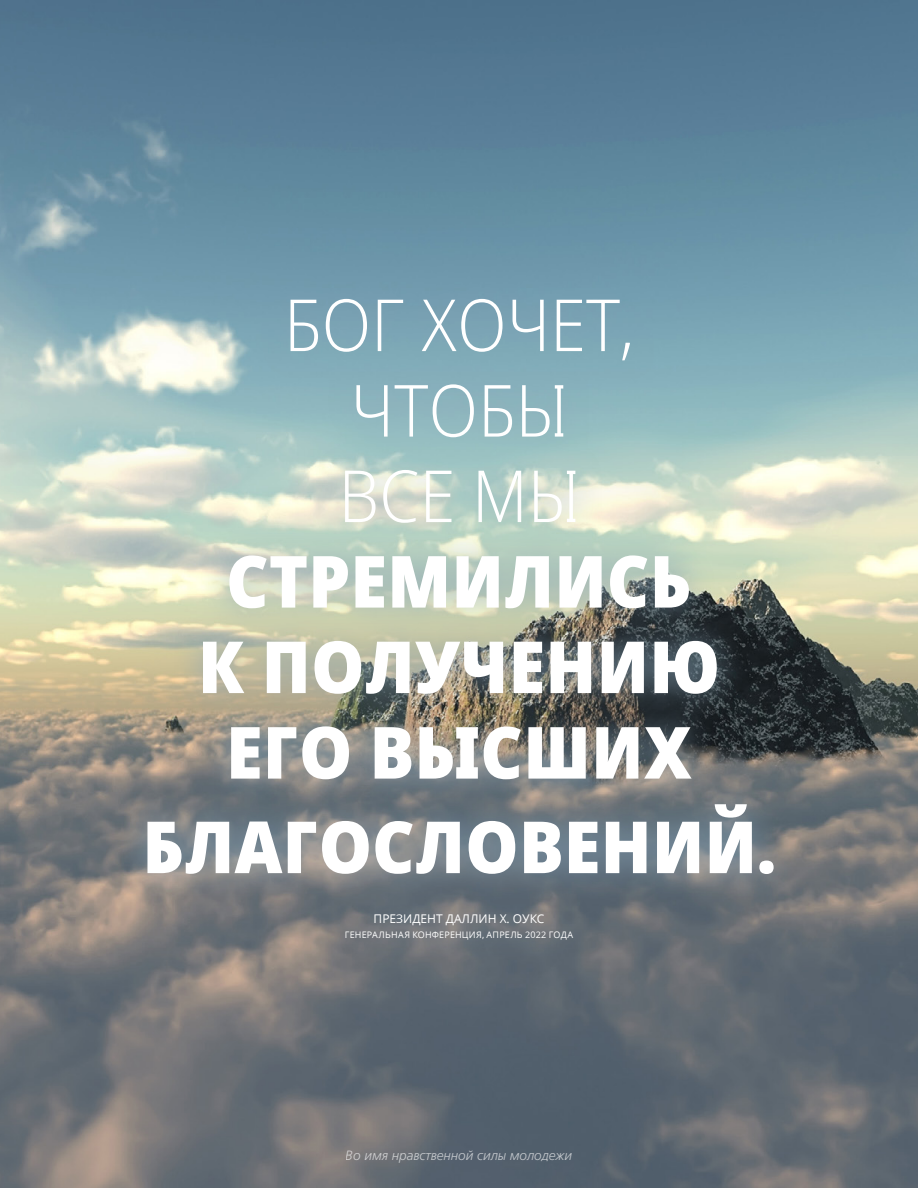
<style>
.page{position:relative;width:918px;height:1188px;background:#fff}
.page>*{position:absolute;margin:0;border:0;box-sizing:border-box;transform-origin:0 0}
.Pull_Quote_Oaks{font:800 72px/85.5px "Dots Solid Condlds Lat";color:#fff;text-align:center}
.t1{font:italic 300 13.5px "Frutigerlds Lat";color:#fff}
.Citation_center_whit{font:12px "Dots Solidlds Lat";color:#fff}
.GC_white_centered{font:9px "Dots Solidlds Lat";letter-spacing:.02em;color:#fff}
.s1{font-weight:300}
</style>
<div class="page">
<img style="left:0;top:0;width:918px;height:1188px">
<div style="left:116px;top:269px;width:686px;height:699px;background:#87a3b6;opacity:.79"></div>
<p class="Pull_Quote_Oaks" style="left:198px;top:284px;width:524px"><span class="s1">БОГ ХОЧЕТ,<br>ЧТОБЫ<br>ВСЕ МЫ<br></span>СТРЕМИЛИСЬ<br>К ПОЛУЧЕНИЮ<br>ЕГО ВЫСШИХ</p>
<p class="Pull_Quote_Oaks" style="left:142px;top:806px;width:635px">БЛАГОСЛОВЕНИЙ.</p>
<p class="Citation_center_whit" style="left:374px;top:910px;width:172px">ПРЕЗИДЕНТ ДАЛЛИН Х. ОУКС</p>
<p class="GC_white_centered" style="left:345px;top:929px;width:230px">ГЕНЕРАЛЬНАЯ КОНФЕРЕНЦИЯ, АПРЕЛЬ 2022 ГОДА</p>
<p class="t1" style="left:346px;top:1145px;width:228px">Во имя нравственной силы молодежи</p>
</div>
